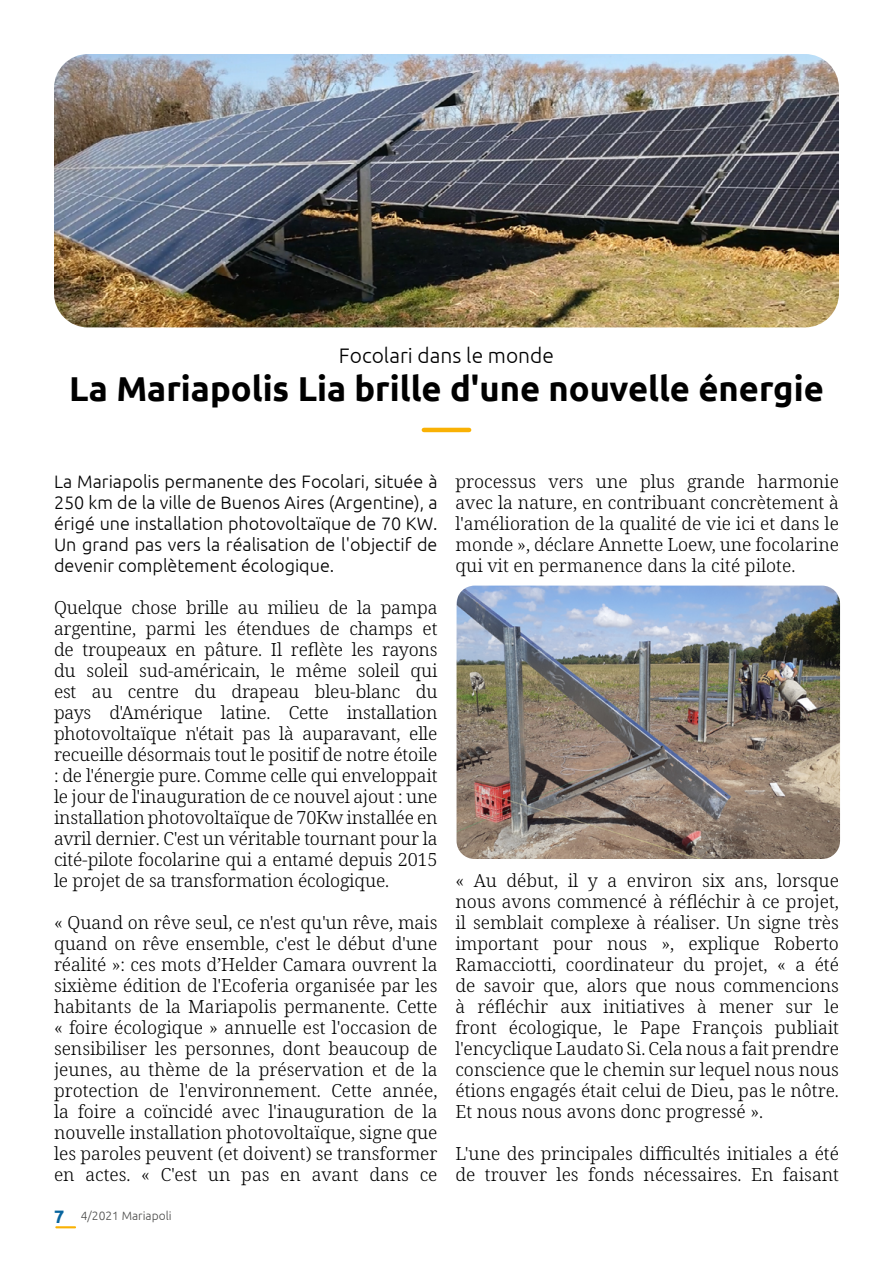
<style>
.page{position:relative;width:893px;height:1263px;background:#fff}
.page>*{position:absolute;margin:0;border:0;box-sizing:border-box;transform-origin:0 0}
.t1{font:700 34.5px "Ubuntu";color:#000}
.t2{font:300 21px "Ubuntu";color:#000}
.t3{font:300 18px/21px "Noto Serif";color:#000;text-align:justify}
.t4{font:300 18px/21px "Ubuntu";color:#000;text-align:justify}
.t5{font:300 12px "Ubuntu";color:#4a4a49}
.s1{font-weight:700;font-size:18px;color:#07649e}
</style>
<div class="page">
<hr style="left:55px;top:1226px;width:21px;height:2px;background:#f9b104">
<hr style="left:424px;top:428px;width:45px;height:4px;background:#f9b104">
<img style="left:54px;top:54px;width:785px;height:273px">
<img style="left:457px;top:586px;width:383px;height:273px">
<p class="t2" style="left:339px;top:342px;width:217px">Focolari dans le monde</p>
<h1 class="t1" style="left:69px;top:368px;width:756px">La Mariapolis Lia brille d'une nouvelle énergie</h1>
<p class="t4" style="left:54px;top:471px;width:385px">La Mariapolis permanente des Focolari, située à 250 km de la ville de Buenos Aires (Argentine), a érigé une installation photovoltaïque de 70 KW.<br>Un grand pas vers la réalisation de l'objectif de devenir complètement écologique.</p>
<p class="t3" style="left:54px;top:598px;width:385px">Quelque chose brille au milieu de la pampa argentine, parmi les étendues de champs et de troupeaux en pâture. Il reflète les rayons du soleil sud-américain, le même soleil qui est au centre du drapeau bleu-blanc du pays d'Amérique latine. Cette installation photovoltaïque n'était pas là auparavant, elle recueille désormais tout le positif de notre étoile : de l'énergie pure. Comme celle qui enveloppait le jour de l'inauguration de ce nouvel ajout : une installation photovoltaïque de 70Kw installée en avril dernier. C'est un véritable tournant pour la cité-pilote focolarine qui a entamé depuis 2015 le projet de sa transformation écologique.</p>
<p class="t3" style="left:54px;top:913px;width:385px">« Quand on rêve seul, ce n'est qu'un rêve, mais quand on rêve ensemble, c'est le début d'une réalité »: ces mots d’Helder Camara ouvrent la sixième édition de l'Ecoferia organisée par les habitants de la Mariapolis permanente. Cette « foire écologique » annuelle est l'occasion de sensibiliser les personnes, dont beaucoup de jeunes, au thème de la préservation et de la protection de l'environnement. Cette année, la foire a coïncidé avec l'inauguration de la nouvelle installation photovoltaïque, signe que les paroles peuvent (et doivent) se transformer en actes. « C'est un pas en avant dans ce</p>
<p class="t5" style="left:54px;top:1209px;width:119px"><span class="s1">7</span> 4/2021 Mariapoli</p>
<p class="t3" style="left:455px;top:472px;width:385px">processus vers une plus grande harmonie avec la nature, en contribuant concrètement à l'amélioration de la qualité de vie ici et dans le monde », déclare Annette Loew, une focolarine qui vit en permanence dans la cité pilote.</p>
<p class="t3" style="left:455px;top:871px;width:385px">« Au début, il y a environ six ans, lorsque nous avons commencé à réfléchir à ce projet, il semblait complexe à réaliser. Un signe très important pour nous », explique Roberto Ramacciotti, coordinateur du projet, « a été de savoir que, alors que nous commencions à réfléchir aux initiatives à mener sur le front écologique, le Pape François publiait l'encyclique Laudato Si. Cela nous a fait prendre conscience que le chemin sur lequel nous nous étions engagés était celui de Dieu, pas le nôtre.<br>Et nous nous avons donc progressé ».</p>
<p class="t3" style="left:455px;top:1144px;width:385px">L'une des principales difficultés initiales a été de trouver les fonds nécessaires. En faisant</p>
</div>
